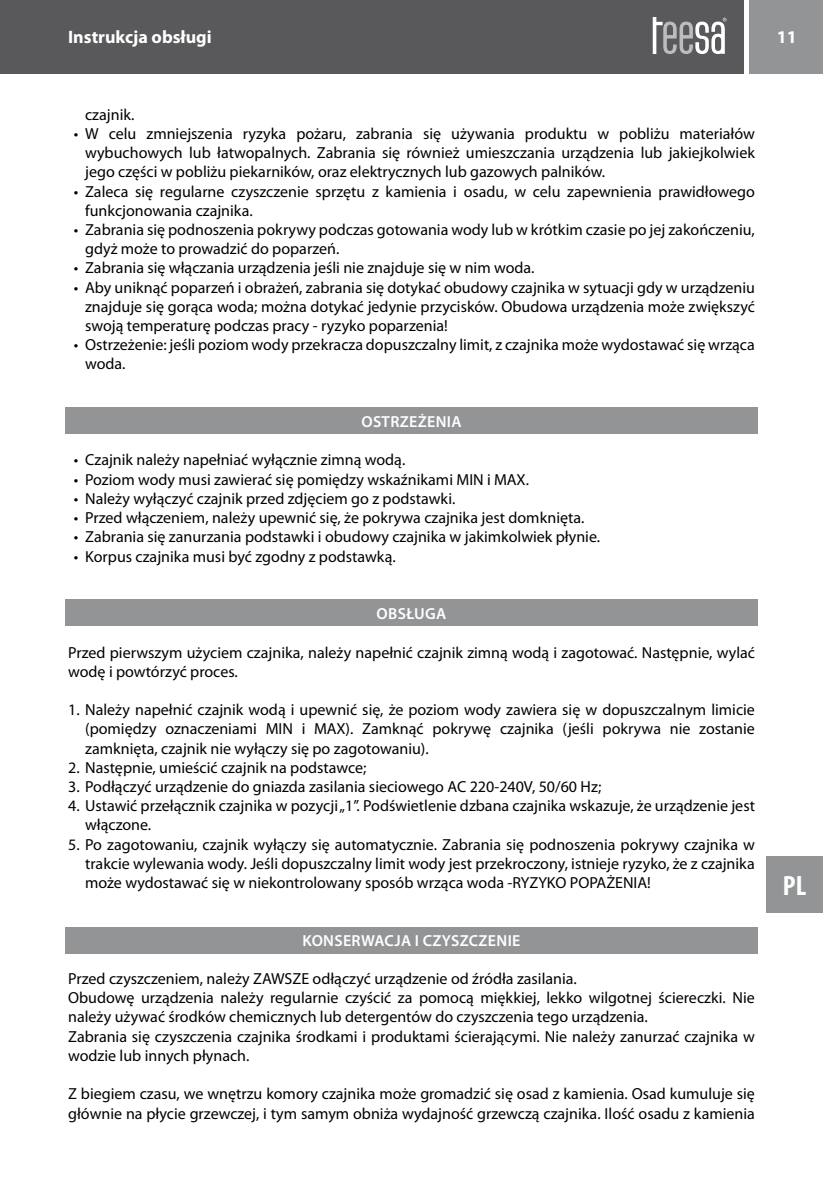
<style>
.page{position:relative;width:823px;height:1191px;background:#fff}
.page>*{position:absolute;margin:0;border:0;box-sizing:border-box;transform-origin:0 0}
.t1{font:700 condensed 28px "Myriad Pro";color:#fff}
.t2{font:700 18px "Myriad Pro";color:#fff}
.t3{font:16px/19.2px "Myriad Pro";color:#000}
.t4{font:600 16px "Myriad Pro";letter-spacing:.02em;color:#fff}
</style>
<div class="page">
<div style="left:765px;top:856px;width:57px;height:57px;background:#929496"></div>
<div style="left:748px;top:0;width:74px;height:74px;background:#929496"></div>
<div style="left:0;top:0;width:743px;height:74px;background:#59595b"></div>
<svg style="left:652px;top:17px;width:74px;height:37px"></svg>
<div style="left:65px;top:599px;width:692px;height:27px;background:#929496"></div>
<div style="left:65px;top:927px;width:692px;height:26px;background:#929496"></div>
<div style="left:65px;top:407px;width:692px;height:27px;background:#929496"></div>
<p class="t2" style="left:68px;top:30px;width:145px">Instrukcja obsługi</p>
<p class="t2" style="left:776px;top:30px;width:21px">11</p>
<p class="t3" style="left:85px;top:105px;width:51px">czajnik.</p>
<p class="t3" style="left:85px;top:124px;width:671px;text-align:justify;text-indent:-11px">• W celu zmniejszenia ryzyka pożaru, zabrania się używania produktu w pobliżu materiałów wybuchowych lub łatwopalnych. Zabrania się również umieszczania urządzenia lub jakiejkolwiek jego części w pobliżu piekarników, oraz elektrycznych lub gazowych palników.</p>
<p class="t3" style="left:85px;top:181px;width:671px;text-indent:-11px">• Zaleca się regularne czyszczenie sprzętu z kamienia i osadu, w celu zapewnienia prawidłowego funkcjonowania czajnika.</p>
<p class="t3" style="left:85px;top:220px;width:670px;text-indent:-11px">• Zabrania się podnoszenia pokrywy podczas gotowania wody lub w krótkim czasie po jej zakończeniu, gdyż może to prowadzić do poparzeń.</p>
<p class="t3" style="left:74px;top:258px;width:462px">• Zabrania się włączania urządzenia jeśli nie znajduje się w nim woda.</p>
<p class="t3" style="left:85px;top:277px;width:670px;text-align:justify;text-indent:-11px">• Aby uniknąć poparzeń i obrażeń, zabrania się dotykać obudowy czajnika w sytuacji gdy w urządzeniu znajduje się gorąca woda; można dotykać jedynie przycisków. Obudowa urządzenia może zwiększyć swoją temperaturę podczas pracy - ryzyko poparzenia!</p>
<p class="t3" style="left:85px;top:335px;width:670px;text-indent:-11px">• Ostrzeżenie: jeśli poziom wody przekracza dopuszczalny limit, z czajnika może wydostawać się wrząca woda.</p>
<p class="t4" style="left:361px;top:412px;width:102px">OSTRZEŻENIA</p>
<p class="t3" style="left:74px;top:450px;width:333px">• Czajnik należy napełniać wyłącznie zimną wodą.</p>
<p class="t3" style="left:74px;top:469px;width:456px">• Poziom wody musi zawierać się pomiędzy wskaźnikami MIN i MAX.</p>
<p class="t3" style="left:74px;top:489px;width:383px">• Należy wyłączyć czajnik przed zdjęciem go z podstawki.</p>
<p class="t3" style="left:74px;top:508px;width:512px">• Przed włączeniem, należy upewnić się, że pokrywa czajnika jest domknięta.</p>
<p class="t3" style="left:74px;top:527px;width:527px">• Zabrania się zanurzania podstawki i obudowy czajnika w jakimkolwiek płynie.</p>
<p class="t3" style="left:74px;top:546px;width:323px">• Korpus czajnika musi być zgodny z podstawką.</p>
<p class="t4" style="left:376px;top:604px;width:71px">OBSŁUGA</p>
<p class="t3" style="left:68px;top:643px;width:688px">Przed pierwszym użyciem czajnika, należy napełnić czajnik zimną wodą i zagotować. Następnie, wylać wodę i powtórzyć proces.</p>
<p class="t3" style="left:85px;top:700px;width:671px;text-align:justify;text-indent:-17px">1. Należy napełnić czajnik wodą i upewnić się, że poziom wody zawiera się w dopuszczalnym limicie (pomiędzy oznaczeniami MIN i MAX). Zamknąć pokrywę czajnika (jeśli pokrywa nie zostanie zamknięta, czajnik nie wyłączy się po zagotowaniu).</p>
<p class="t3" style="left:68px;top:758px;width:300px">2. Następnie, umieścić czajnik na podstawce;</p>
<p class="t3" style="left:68px;top:777px;width:534px">3. Podłączyć urządzenie do gniazda zasilania sieciowego AC 220-240V, 50/60 Hz;</p>
<p class="t3" style="left:85px;top:796px;width:671px;text-indent:-17px">4. Ustawić przełącznik czajnika w pozycji „1”. Podświetlenie dzbana czajnika wskazuje, że urządzenie jest włączone.</p>
<p class="t3" style="left:85px;top:835px;width:671px;text-align:justify;text-indent:-17px">5. Po zagotowaniu, czajnik wyłączy się automatycznie. Zabrania się podnoszenia pokrywy czajnika w trakcie wylewania wody. Jeśli dopuszczalny limit wody jest przekroczony, istnieje ryzyko, że z czajnika może wydostawać się w niekontrolowany sposób wrząca woda -RYZYKO POPAŻENIA!</p>
<p class="t4" style="left:302px;top:930px;width:219px">KONSERWACJA I CZYSZCZENIE</p>
<p class="t3" style="left:68px;top:969px;width:687px">Przed czyszczeniem, należy ZAWSZE odłączyć urządzenie od źródła zasilania.<br>Obudowę urządzenia należy regularnie czyścić za pomocą miękkiej, lekko wilgotnej ściereczki. Nie należy używać środków chemicznych lub detergentów do czyszczenia tego urządzenia.<br>Zabrania się czyszczenia czajnika środkami i produktami ścierającymi. Nie należy zanurzać czajnika w wodzie lub innych płynach.</p>
<p class="t3" style="left:68px;top:1084px;width:688px">Z biegiem czasu, we wnętrzu komory czajnika może gromadzić się osad z kamienia. Osad kumuluje się głównie na płycie grzewczej, i tym samym obniża wydajność grzewczą czajnika. Ilość osadu z kamienia</p>
<h1 class="t1" style="left:782px;top:869px;width:25px">PL</h1>
</div>
